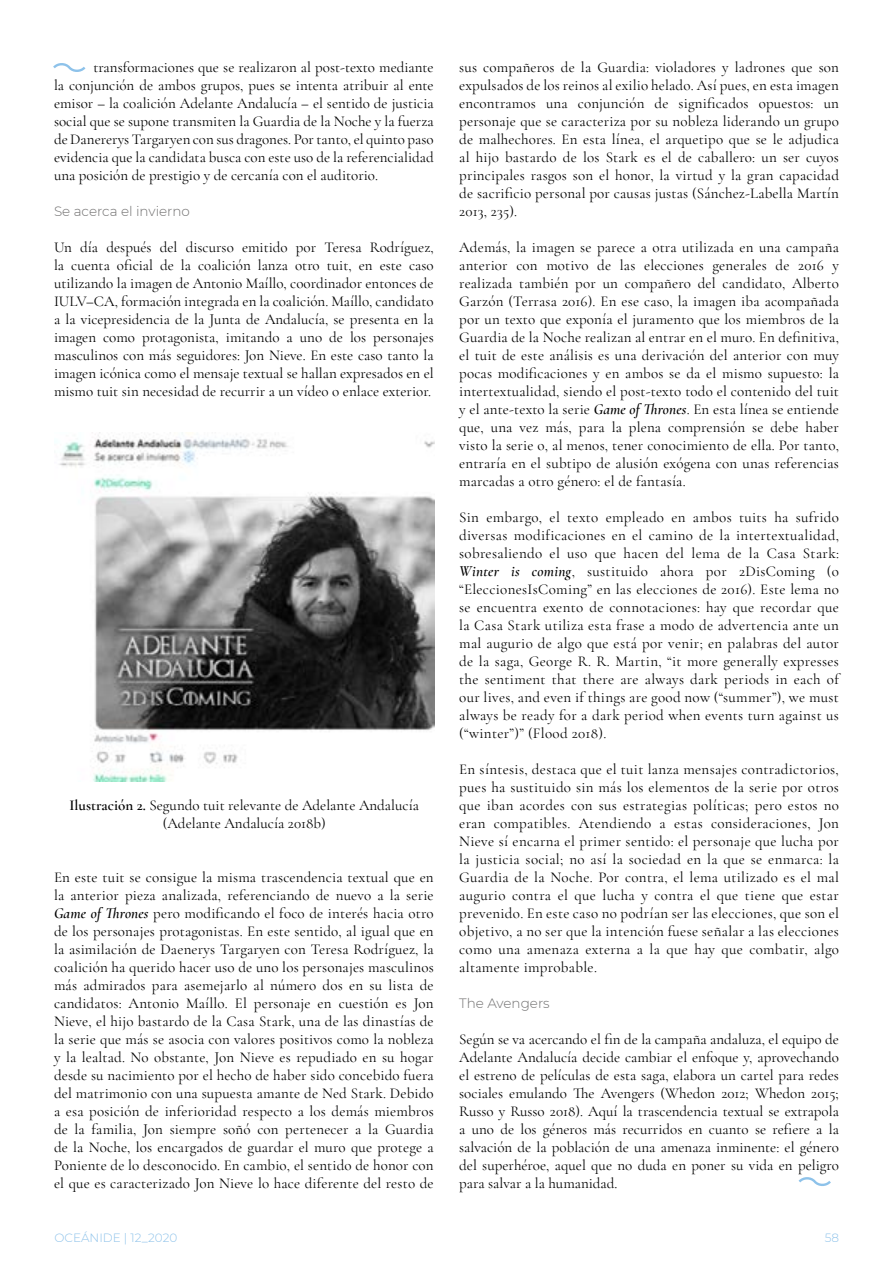
<style>
.page{position:relative;width:893px;height:1263px;background:#fff}
.page>*{position:absolute;margin:0;border:0;box-sizing:border-box;transform-origin:0 0}
.t1{font:15px/18px "Cormorant Garamond";letter-spacing:.005em;color:#000;text-align:justify}
.t2{font:300 13.5px "Montserrat";color:#706f6f}
.t3{font:300 12px "Montserrat";color:#8dc2ea}
.s1{font-weight:600}
.s2{font-weight:600;font-style:italic}
</style>
<div class="page">
<svg style="left:798px;top:1177px;width:33px;height:9px"></svg>
<svg style="left:53px;top:63px;width:33px;height:9px"></svg>
<img style="left:59px;top:432px;width:375px;height:349px">
<p class="t1" style="left:54px;top:58px;width:381px;text-indent:39px">transformaciones que se realizaron al post-texto mediante la conjunción de ambos grupos, pues se intenta atribuir al ente emisor – la coalición Adelante Andalucía – el sentido de justicia social que se supone transmiten la Guardia de la Noche y la fuerza de Danererys Targaryen con sus dragones. Por tanto, el quinto paso evidencia que la candidata busca con este uso de la referencialidad una posición de prestigio y de cercanía con el auditorio.</p>
<p class="t2" style="left:54px;top:202px;width:137px">Se acerca el invierno</p>
<p class="t1" style="left:54px;top:238px;width:381px">Un día después del discurso emitido por Teresa Rodríguez, la cuenta oficial de la coalición lanza otro tuit, en este caso utilizando la imagen de Antonio Maíllo, coordinador entonces de IULV–CA, formación integrada en la coalición. Maíllo, candidato a la vicepresidencia de la Junta de Andalucía, se presenta en la imagen como protagonista, imitando a uno de los personajes masculinos con más seguidores: Jon Nieve. En este caso tanto la imagen icónica como el mensaje textual se hallan expresados en el mismo tuit sin necesidad de recurrir a un vídeo o enlace exterior.</p>
<p class="t1" style="left:70px;top:796px;width:351px;text-align:center"><span class="s1">Ilustración 2.</span> Segundo tuit relevante de Adelante Andalucía (Adelante Andalucía 2018b)</p>
<p class="t1" style="left:54px;top:868px;width:381px">En este tuit se consigue la misma trascendencia textual que en la anterior pieza analizada, referenciando de nuevo a la serie <span class="s2">Game of Thrones</span> pero modificando el foco de interés hacia otro de los personajes protagonistas. En este sentido, al igual que en la asimilación de Daenerys Targaryen con Teresa Rodríguez, la coalición ha querido hacer uso de uno los personajes masculinos más admirados para asemejarlo al número dos en su lista de candidatos: Antonio Maíllo. El personaje en cuestión es Jon Nieve, el hijo bastardo de la Casa Stark, una de las dinastías de la serie que más se asocia con valores positivos como la nobleza y la lealtad. No obstante, Jon Nieve es repudiado en su hogar desde su nacimiento por el hecho de haber sido concebido fuera del matrimonio con una supuesta amante de Ned Stark. Debido a esa posición de inferioridad respecto a los demás miembros de la familia, Jon siempre soñó con pertenecer a la Guardia de la Noche, los encargados de guardar el muro que protege a Poniente de lo desconocido. En cambio, el sentido de honor con el que es caracterizado Jon Nieve lo hace diferente del resto de</p>
<p class="t1" style="left:459px;top:58px;width:381px">sus compañeros de la Guardia: violadores y ladrones que son expulsados de los reinos al exilio helado. Así pues, en esta imagen encontramos una conjunción de significados opuestos: un personaje que se caracteriza por su nobleza liderando un grupo de malhechores. En esta línea, el arquetipo que se le adjudica al hijo bastardo de los Stark es el de caballero: un ser cuyos principales rasgos son el honor, la virtud y la gran capacidad de sacrificio personal por causas justas (Sánchez-Labella Martín 2013, 235).</p>
<p class="t1" style="left:459px;top:238px;width:381px">Además, la imagen se parece a otra utilizada en una campaña anterior con motivo de las elecciones generales de 2016 y realizada también por un compañero del candidato, Alberto Garzón (Terrasa 2016). En ese caso, la imagen iba acompañada por un texto que exponía el juramento que los miembros de la Guardia de la Noche realizan al entrar en el muro. En definitiva, el tuit de este análisis es una derivación del anterior con muy pocas modificaciones y en ambos se da el mismo supuesto: la intertextualidad, siendo el post-texto todo el contenido del tuit y el ante-texto la serie <span class="s2">Game of Thrones</span>. En esta línea se entiende que, una vez más, para la plena comprensión se debe haber visto la serie o, al menos, tener conocimiento de ella. Por tanto, entraría en el subtipo de alusión exógena con unas referencias marcadas a otro género: el de fantasía.</p>
<p class="t1" style="left:459px;top:508px;width:381px">Sin embargo, el texto empleado en ambos tuits ha sufrido diversas modificaciones en el camino de la intertextualidad, sobresaliendo el uso que hacen del lema de la Casa Stark:<br><span class="s2">Winter is coming</span>, sustituido ahora por 2DisComing (o “EleccionesIsComing” en las elecciones de 2016). Este lema no se encuentra exento de connotaciones: hay que recordar que la Casa Stark utiliza esta frase a modo de advertencia ante un mal augurio de algo que está por venir; en palabras del autor de la saga, George R. R. Martin, “it more generally expresses the sentiment that there are always dark periods in each of our lives, and even if things are good now (“summer”), we must always be ready for a dark period when events turn against us (“winter”)” (Flood 2018).</p>
<p class="t1" style="left:459px;top:760px;width:381px">En síntesis, destaca que el tuit lanza mensajes contradictorios, pues ha sustituido sin más los elementos de la serie por otros que iban acordes con sus estrategias políticas; pero estos no eran compatibles. Atendiendo a estas consideraciones, Jon Nieve sí encarna el primer sentido: el personaje que lucha por la justicia social; no así la sociedad en la que se enmarca: la Guardia de la Noche. Por contra, el lema utilizado es el mal augurio contra el que lucha y contra el que tiene que estar prevenido. En este caso no podrían ser las elecciones, que son el objetivo, a no ser que la intención fuese señalar a las elecciones como una amenaza externa a la que hay que combatir, algo altamente improbable.</p>
<p class="t2" style="left:459px;top:994px;width:92px">The Avengers</p>
<p class="t1" style="left:459px;top:1030px;width:381px">Según se va acercando el fin de la campaña andaluza, el equipo de Adelante Andalucía decide cambiar el enfoque y, aprovechando el estreno de películas de esta saga, elabora un cartel para redes sociales emulando The Avengers (Whedon 2012; Whedon 2015; Russo y Russo 2018). Aquí la trascendencia textual se extrapola a uno de los géneros más recurridos en cuanto se refiere a la salvación de la población de una amenaza inminente: el género del superhéroe, aquel que no duda en poner su vida en peligro para salvar a la humanidad.</p>
<p class="t3" style="left:54px;top:1230px;width:125px">OCEÁNIDE | 12_2020</p>
<p class="t3" style="left:825px;top:1230px;width:16px">58</p>
</div>
